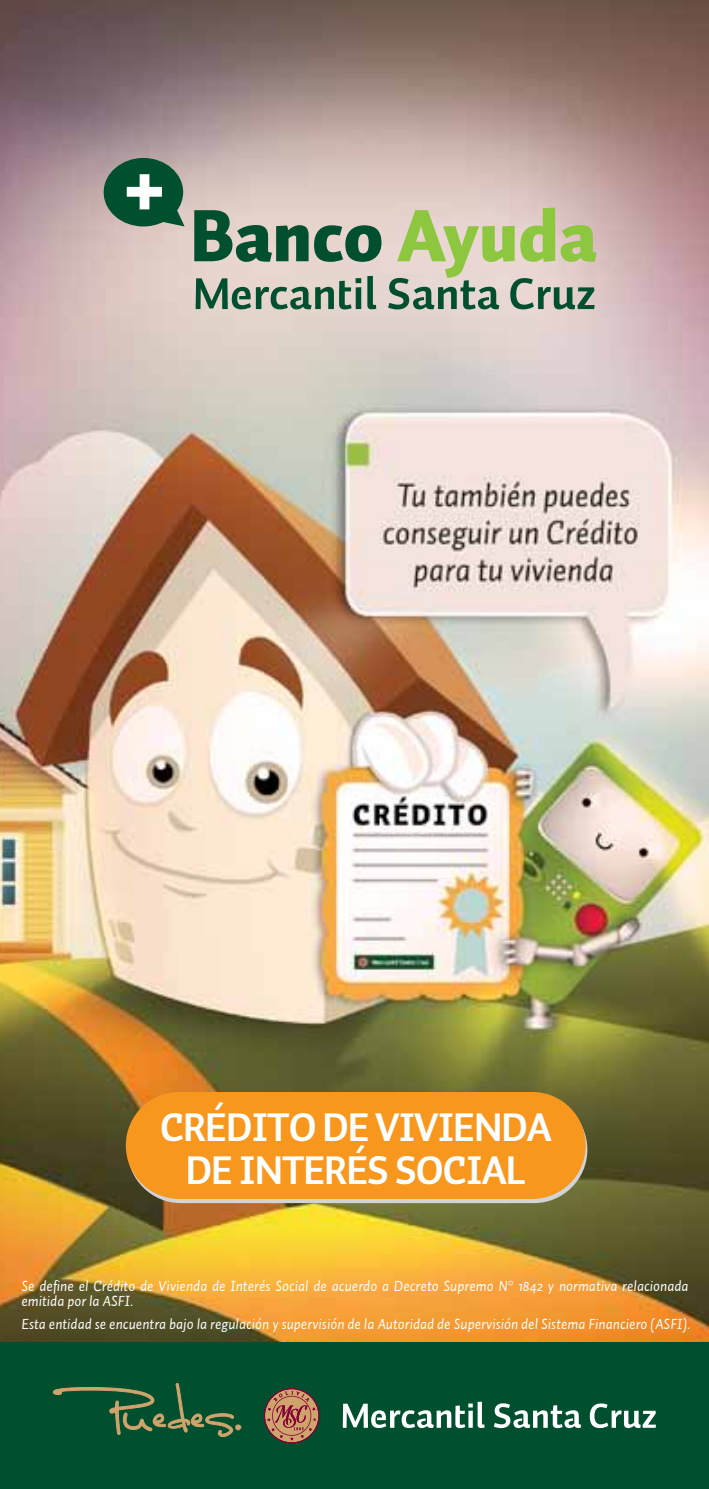
<style>
.page{position:relative;width:709px;height:1489px;background:#fff}
.page>*{position:absolute;margin:0;border:0;box-sizing:border-box;transform-origin:0 0}
.t1{font:900 72.75px "Auto 1";color:#00502f}
.t2{font:700 40px/42.5px "Auto 1";letter-spacing:-.025em;color:#fff;text-align:center}
.t3{font:italic 15px/15px "Auto 1";color:#fff}
.s1{color:#8dc63f}
</style>
<div class="page">
<img style="left:0;top:0;width:709px;height:1342px">
<div style="left:0;top:1342px;width:709px;height:146px;background:#00502f"></div>
<svg style="left:343px;top:1401px;width:141px;height:26px"></svg>
<svg style="left:494px;top:1403px;width:87px;height:24px"></svg>
<svg style="left:590px;top:1403px;width:66px;height:24px"></svg>
<svg style="left:264px;top:1388px;width:55px;height:55px"></svg>
<svg style="left:53px;top:1383px;width:188px;height:53px"></svg>
<svg style="left:367px;top:276px;width:9px;height:33px"></svg>
<svg style="left:196px;top:278px;width:165px;height:31px;background:#8aa08e"></svg>
<svg style="left:388px;top:278px;width:111px;height:31px;background:#8ba191"></svg>
<svg style="left:510px;top:278px;width:84px;height:31px;background:#92a394"></svg>
<svg style="left:104px;top:158px;width:81px;height:68px;background:#43765f"></svg>
<svg style="left:127px;top:1096px;width:460px;height:106px;background:#dac3a6"></svg>
<div style="left:126px;top:1091px;width:459px;height:107px;background:#f8971d;border-radius:53px"></div>
<h1 class="t1" style="left:190px;top:189px;width:408px">Banco <span class="s1">Ayuda</span></h1>
<h2 class="t2" style="left:160px;top:1105px;width:393px">CRÉDITO DE VIVIENDA<br>DE INTERÉS SOCIAL</h2>
<p class="t3" style="left:21px;top:1278px;width:668px">Se define el Crédito de Vivienda de Interés Social de acuerdo a Decreto Supremo N° 1842 y normativa relacionada emitida por la ASFI.</p>
<p class="t3" style="left:21px;top:1315px;width:670px">Esta entidad se encuentra bajo la regulación y supervisión de la Autoridad de Supervisión del Sistema Financiero (ASFI).</p>
</div>
